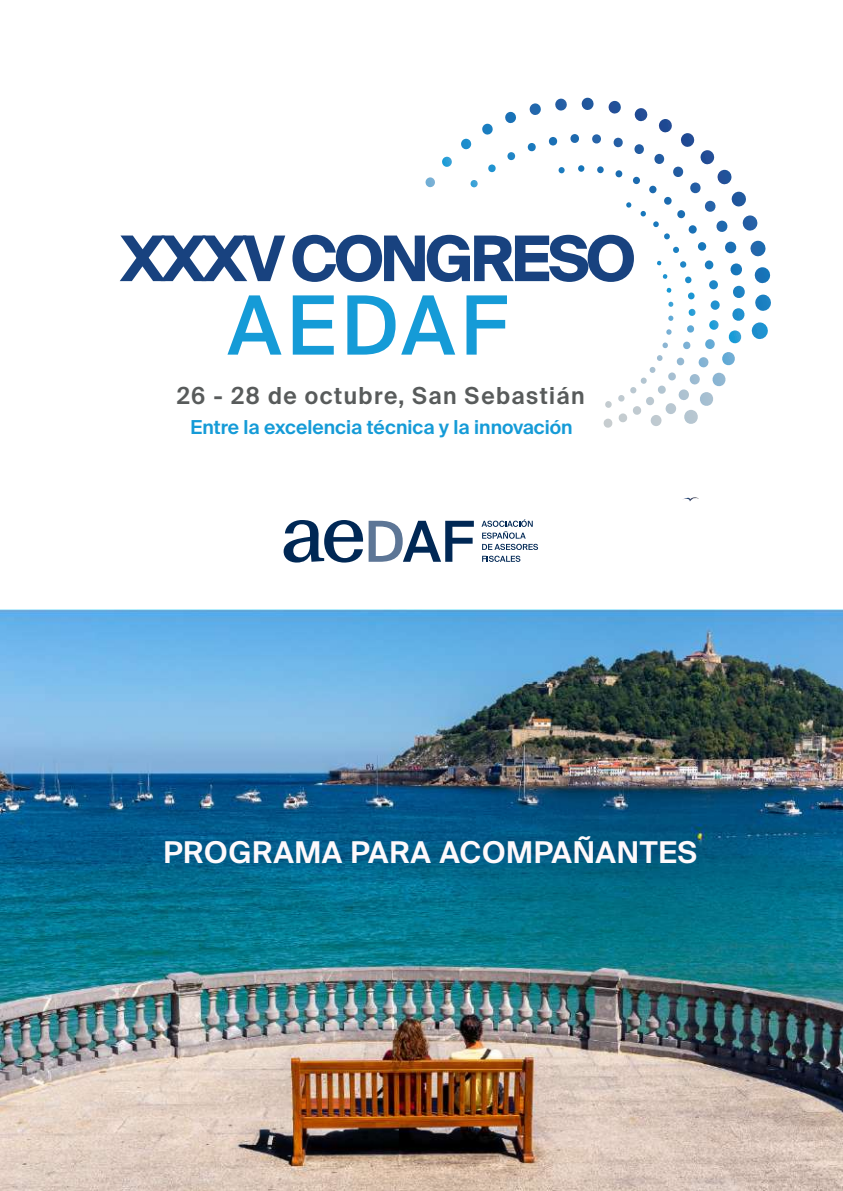
<style>
.page{position:relative;width:843px;height:1191px;background:#fff}
.page>*{position:absolute;margin:0;border:0;box-sizing:border-box;transform-origin:0 0}
.t1{font:500 81.6px "Suisse Intl";letter-spacing:.07em;color:#159bd7}
.t2{font:700 62.8px "Suisse Intl";letter-spacing:-.055em;color:#18427f}
.t3{font:600 30px "Suisse Intl";letter-spacing:.025em;color:#fef9fb}
.t4{font:600 23.4px "Suisse Intl";letter-spacing:.065em;color:#585b5b}
.t5{font:600 19.2px "Suisse Intl";color:#159bd7}
</style>
<div class="page">
<svg style="left:683px;top:497px;width:16px;height:4px"></svg>
<img style="left:0;top:609px;width:843px;height:582px">
<svg style="left:284px;top:520px;width:79px;height:42px"></svg>
<svg style="left:369px;top:521px;width:105px;height:41px"></svg>
<svg style="left:482px;top:519px;width:56px;height:43px"></svg>
<svg style="left:470px;top:180px;width:8px;height:8px"></svg>
<svg style="left:488px;top:164px;width:8px;height:9px"></svg>
<svg style="left:507px;top:152px;width:9px;height:8px"></svg>
<svg style="left:527px;top:143px;width:9px;height:9px"></svg>
<svg style="left:425px;top:177px;width:10px;height:11px"></svg>
<svg style="left:442px;top:157px;width:10px;height:10px"></svg>
<svg style="left:461px;top:139px;width:11px;height:11px"></svg>
<svg style="left:482px;top:124px;width:11px;height:11px"></svg>
<svg style="left:505px;top:112px;width:11px;height:12px"></svg>
<svg style="left:529px;top:103px;width:12px;height:12px"></svg>
<svg style="left:548px;top:98px;width:223px;height:330px"></svg>
<h2 class="t2" style="left:120px;top:223px;width:516px">XXXV CONGRESO</h2>
<h1 class="t1" style="left:227px;top:279px;width:281px">AEDAF</h1>
<p class="t4" style="left:177px;top:382px;width:410px">26 - 28 de octubre, San Sebastián</p>
<p class="t5" style="left:190px;top:416px;width:384px">Entre la excelencia técnica y la innovación</p>
<h3 class="t3" style="left:163px;top:835px;width:535px">PROGRAMA PARA ACOMPAÑANTES</h3>
</div>
